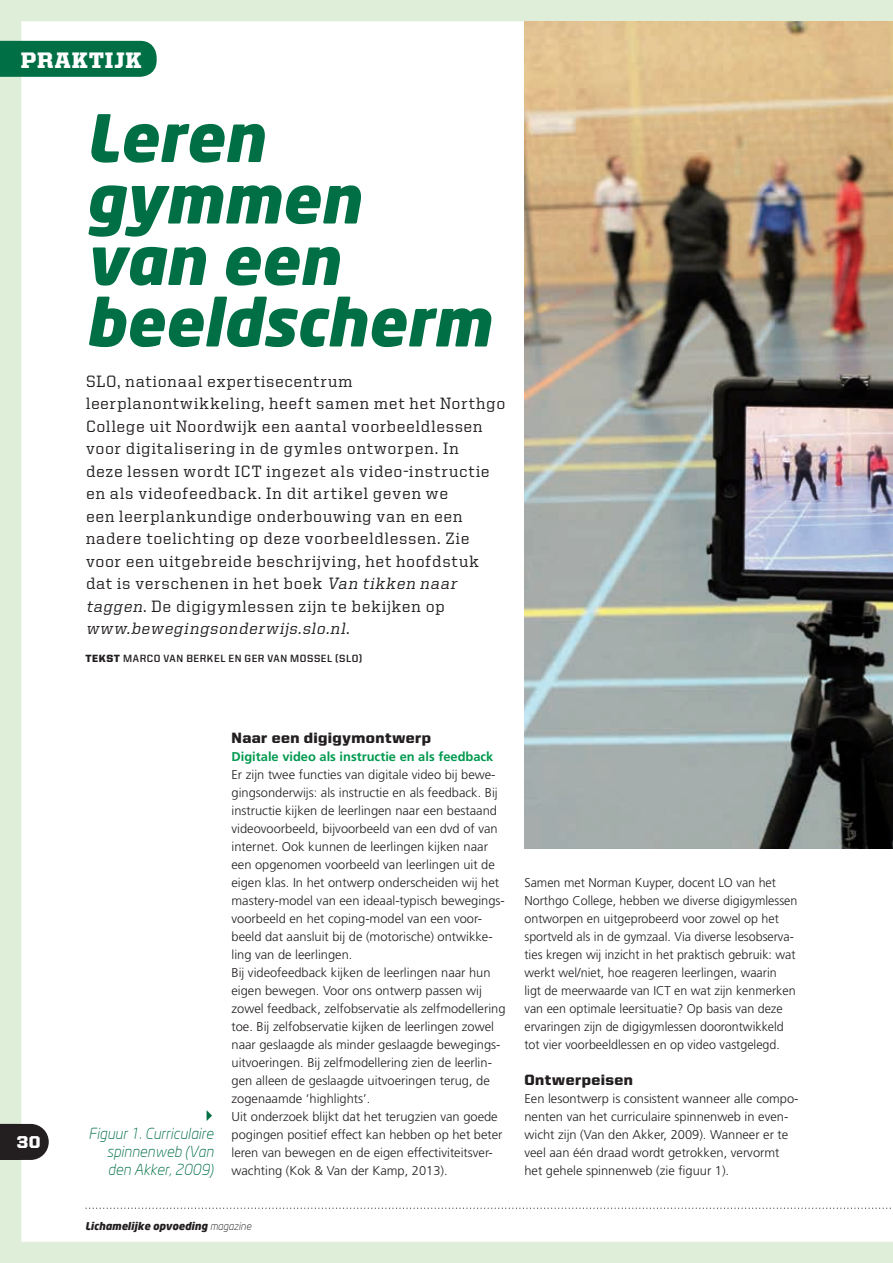
<style>
.page{position:relative;width:893px;height:1263px;background:#dfeed8}
.page>*{position:absolute;margin:0;border:0;box-sizing:border-box;transform-origin:0 0}
.t1{font:italic 900 64.5px/61.5px "Neo Sans";color:#016f45}
.t2{font:900 22.5px "United Serif Reg";letter-spacing:.035em;color:#fff}
.t3{font:900 17.25px "United Sans Reg";color:#fff}
.t4{font:500 16.5px/22.5px "United Serif Reg";letter-spacing:.045em;color:#231f20}
.t5{font:italic 300 15px/18px "Neo Sans";color:#016f45;text-align:justify}
.t6{font:900 15px "United Sans Reg";letter-spacing:.03em;color:#231f20}
.t7{font:300 12.75px/18px "Frutiger LT Std";color:#231f20}
.t8{font:700 12.75px "Frutiger LT Std";color:#00994e}
.t9{font:700 10.5px "United Sans Reg";letter-spacing:.05em;color:#231f20}
.t10{font:italic 900 10.5px "Neo Sans";color:#231f20}
.s1{font-style:italic}
.s2{font-weight:900}
.s3{font-weight:300}
</style>
<div class="page">
<div style="left:21px;top:21px;width:872px;height:1221px;background:#fff"></div>
<img style="left:524px;top:21px;width:369px;height:827px">
<div style="left:0;top:41px;width:157px;height:36px;background:#016f45"></div>
<svg style="left:0;top:1124px;width:49px;height:36px;background:#353132"></svg>
<svg style="left:85px;top:1207px;width:808px;height:2px;background:#e0e0e0"></svg>
<svg style="left:207px;top:1110px;width:5px;height:11px"></svg>
<h2 class="t2" style="left:21px;top:48px;width:122px">PRAKTIJK</h2>
<h1 class="t1" style="left:85px;top:105px;width:407px">Leren gymmen van een beeldscherm</h1>
<p class="t4" style="left:86px;top:370px;width:421px">SLO, nationaal expertisecentrum leerplanontwikkeling, heeft samen met het Northgo College uit Noordwijk een aantal voorbeeldlessen voor digitalisering in de gymles ontworpen. In<br>deze lessen wordt ICT ingezet als video-instructie en als videofeedback. In dit artikel geven we<br>een leerplankundige onderbouwing van en een nadere toelichting op deze voorbeeldlessen. Zie voor een uitgebreide beschrijving, het hoofdstuk dat is verschenen in het boek <span class="s1">Van tikken naar taggen</span>. De digigymlessen zijn te bekijken op <span class="s1">www.bewegingsonderwijs.slo.nl</span>.</p>
<p class="t9" style="left:86px;top:653px;width:278px"><span class="s2">TEKST</span> MARCO VAN BERKEL EN GER VAN MOSSEL (SLO)</p>
<h3 class="t3" style="left:17px;top:1133px;width:25px">30</h3>
<p class="t5" style="left:107px;top:1124px;width:108px;text-indent:-18px">Figuur 1. Curriculaire spinnenweb (Van den Akker, 2009)</p>
<p class="t6" style="left:232px;top:729px;width:201px">Naar een digigymontwerp</p>
<p class="t8" style="left:232px;top:749px;width:263px">Digitale video als instructie en als feedback</p>
<p class="t7" style="left:232px;top:765px;width:275px">Er zijn twee functies van digitale video bij bewe&shy;gingsonderwijs: als instructie en als feedback. Bij instructie kijken de leerlingen naar een bestaand videovoorbeeld, bijvoorbeeld van een dvd of van internet. Ook kunnen de leerlingen kijken naar een opgenomen voorbeeld van leerlingen uit de eigen klas. In het ontwerp onderscheiden wij het mastery-model van een ideaal-typisch bewegings&shy;voorbeeld en het coping-model van een voor&shy;beeld dat aansluit bij de (motorische) ontwikke&shy;ling van de leerlingen.<br>Bij videofeedback kijken de leerlingen naar hun eigen bewegen. Voor ons ontwerp passen wij zowel feedback, zelfobservatie als zelfmodellering toe. Bij zelfobservatie kijken de leerlingen zowel naar geslaagde als minder geslaagde bewegings&shy;uitvoeringen. Bij zelfmodellering zien de leerlin&shy;gen alleen de geslaagde uitvoeringen terug, de zogenaamde ‘highlights’.<br>Uit onderzoek blijkt dat het terugzien van goede pogingen positief effect kan hebben op het beter leren van bewegen en de eigen effectiviteitsver&shy;wachting (Kok &amp; Van der Kamp, 2013).</p>
<p class="t10" style="left:85px;top:1219px;width:168px">Lichamelijke opvoeding <span class="s3">magazine</span></p>
<p class="t7" style="left:524px;top:873px;width:274px">Samen met Norman Kuyper, docent LO van het Northgo College, hebben we diverse digigymlessen ontworpen en uitgeprobeerd voor zowel op het sportveld als in de gymzaal. Via diverse lesobserva&shy;ties kregen wij inzicht in het praktisch gebruik: wat werkt wel/niet, hoe reageren leerlingen, waarin<br>ligt de meerwaarde van ICT en wat zijn kenmerken van een optimale leersituatie? Op basis van deze ervaringen zijn de digigymlessen doorontwikkeld tot vier voorbeeldlessen en op video vastgelegd.</p>
<p class="t6" style="left:524px;top:1071px;width:110px">Ontwerpeisen</p>
<p class="t7" style="left:524px;top:1089px;width:276px">Een lesontwerp is consistent wanneer alle compo&shy;nenten van het curriculaire spinnenweb in even&shy;wicht zijn (Van den Akker, 2009). Wanneer er te veel aan één draad wordt getrokken, vervormt het gehele spinnenweb (zie figuur 1).</p>
</div>
